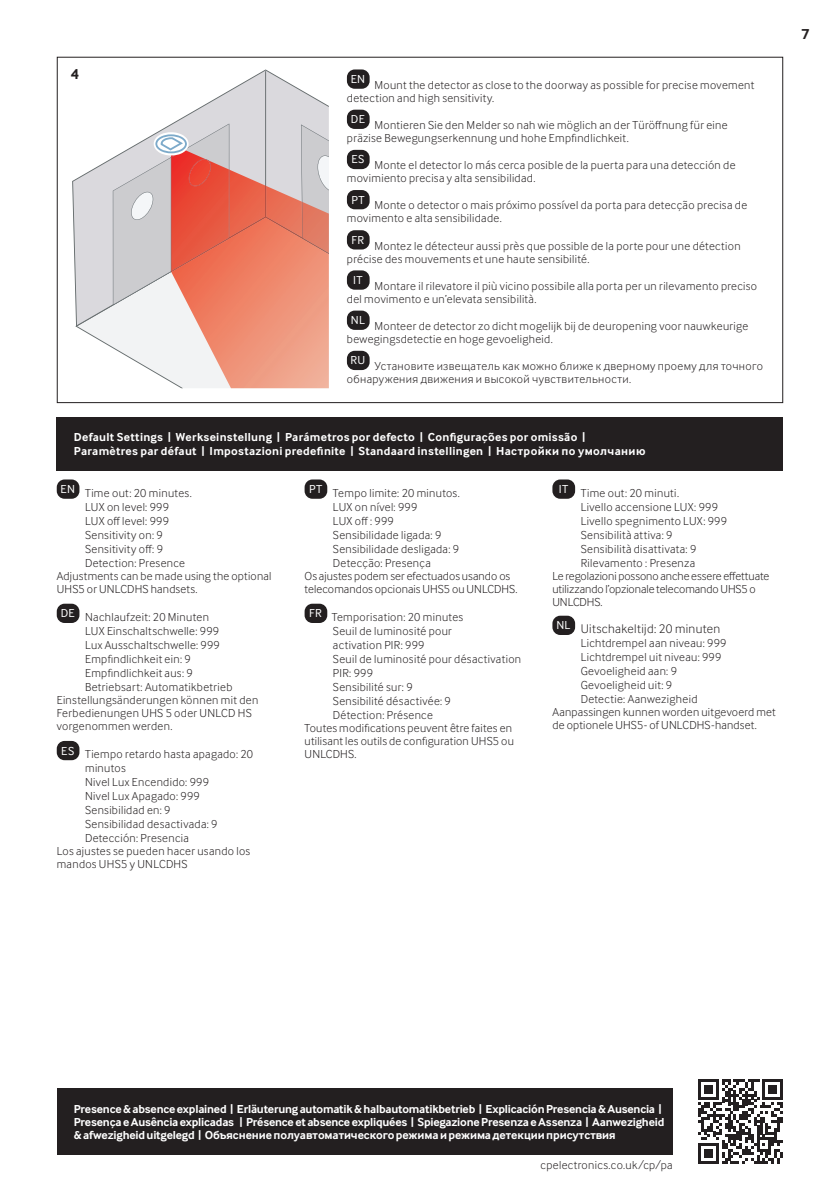
<style>
.page{position:relative;width:840px;height:1191px;background:#fff}
.page>*{position:absolute;margin:0;border:0;box-sizing:border-box;transform-origin:0 0}
.Body_Indent{font:700 15px "Inter Face";color:#231f20}
.Caption_Copy_N{font:300 13px "Inter Face";letter-spacing:.025em;color:#231f20}
.Caption_Copy_N-2{font:300 12px/13px "Inter Face";letter-spacing:.025em;color:#231f20}
.Caption_Bullet{font:300 12px/14px "Inter Face";letter-spacing:.03em;color:#231f20}
.Caption_Copy_N-3{font:700 12px/13px "Inter Face";letter-spacing:-.015em;color:#fff}
.Sub_Heading{font:700 12px/14.4px "Inter Face";letter-spacing:.025em;color:#fff}
.Caption_Copy_N-4{font:300 12px/13px "Inter Face";color:#231f20}
.Sub_Heading-2{font:12px "Inter Face";letter-spacing:.03em;color:#fff}
</style>
<div class="page">
<div style="left:57px;top:417px;width:725px;height:53px;background:#231f20"></div>
<div style="left:57px;top:479px;width:22px;height:20px;background:#231f20;border-radius:8px"></div>
<div style="left:57px;top:603px;width:22px;height:20px;background:#231f20;border-radius:8px"></div>
<div style="left:57px;top:741px;width:22px;height:19px;background:#231f20;border-radius:8px"></div>
<div style="left:304px;top:479px;width:23px;height:20px;background:#231f20;border-radius:8px"></div>
<div style="left:304px;top:603px;width:23px;height:20px;background:#231f20;border-radius:8px"></div>
<div style="left:552px;top:479px;width:22px;height:20px;background:#231f20;border-radius:8px"></div>
<div style="left:552px;top:615px;width:22px;height:20px;background:#231f20;border-radius:8px"></div>
<svg style="left:77px;top:327px;width:94px;height:55px;fill:#f2f3f4"></svg>
<svg style="left:72px;top:69px;width:256px;height:258px"></svg>
<svg style="left:301px;top:125px;width:27px;height:60px;background:#d1d1d4"></svg>
<img style="left:171px;top:272px;width:157px;height:116px">
<img style="left:229px;top:144px;width:73px;height:41px">
<img style="left:229px;top:185px;width:99px;height:87px">
<img style="left:302px;top:202px;width:26px;height:52px">
<svg style="left:113px;top:124px;width:116px;height:181px;background:#dda49d"></svg>
<div style="left:347px;top:69px;width:22px;height:20px;background:#231f20;border-radius:8px"></div>
<div style="left:347px;top:110px;width:22px;height:19px;background:#231f20;border-radius:8px"></div>
<div style="left:347px;top:150px;width:22px;height:19px;background:#231f20;border-radius:8px"></div>
<div style="left:347px;top:190px;width:22px;height:19px;background:#231f20;border-radius:8px"></div>
<div style="left:347px;top:230px;width:22px;height:19px;background:#231f20;border-radius:8px"></div>
<div style="left:347px;top:270px;width:22px;height:20px;background:#231f20;border-radius:8px"></div>
<div style="left:347px;top:310px;width:22px;height:20px;background:#231f20;border-radius:8px"></div>
<div style="left:347px;top:351px;width:22px;height:19px;background:#231f20;border-radius:8px"></div>
<div style="left:57px;top:1088px;width:615px;height:66px;background:#231f20"></div>
<svg style="left:698px;top:1079px;width:84px;height:84px"></svg>
<p class="Body_Indent" style="left:71px;top:66px;width:10px">4</p>
<p class="Sub_Heading-2" style="left:350px;top:72px;width:16px">EN</p>
<p class="Caption_Copy_N-2" style="left:347px;top:78px;width:409px;text-indent:27px">Mount the detector as close to the doorway as possible for precise movement detection and high sensitivity.</p>
<p class="Sub_Heading-2" style="left:351px;top:112px;width:15px">DE</p>
<p class="Caption_Copy_N-2" style="left:347px;top:118px;width:382px;text-indent:27px">Montieren Sie den Melder so nah wie möglich an der Türöffnung für eine präzise Bewegungserkennung und hohe Empfindlichkeit.</p>
<p class="Sub_Heading-2" style="left:351px;top:153px;width:14px">ES</p>
<p class="Caption_Copy_N-2" style="left:347px;top:159px;width:390px;text-indent:27px">Monte el detector lo más cerca posible de la puerta para una detección de movimiento precisa y alta sensibilidad.</p>
<p class="Sub_Heading-2" style="left:351px;top:193px;width:15px">PT</p>
<p class="Caption_Copy_N-2" style="left:347px;top:199px;width:401px;text-indent:27px">Monte o detector o mais próximo possível da porta para detecção precisa de movimento e alta sensibilidade.</p>
<p class="Sub_Heading-2" style="left:351px;top:233px;width:14px">FR</p>
<p class="Caption_Copy_N-2" style="left:347px;top:239px;width:395px;text-indent:27px">Montez le détecteur aussi près que possible de la porte pour une détection précise des mouvements et une haute sensibilité.</p>
<p class="Sub_Heading-2" style="left:353px;top:273px;width:11px">IT</p>
<p class="Caption_Copy_N-2" style="left:347px;top:279px;width:411px;text-indent:27px">Montare il rilevatore il più vicino possibile alla porta per un rilevamento preciso del movimento e un’elevata sensibilità.</p>
<p class="Sub_Heading-2" style="left:350px;top:313px;width:16px">NL</p>
<p class="Caption_Copy_N-2" style="left:347px;top:319px;width:402px;text-indent:27px">Monteer de detector zo dicht mogelijk bij de deuropening voor nauwkeurige bewegingsdetectie en hoge gevoeligheid.</p>
<p class="Sub_Heading-2" style="left:350px;top:354px;width:16px">RU</p>
<p class="Caption_Copy_N-2" style="left:347px;top:359px;width:417px;text-indent:27px">Установите извещатель как можно ближе к дверному проему для точного обнаружения движения и высокой чувствительности.</p>
<p class="Sub_Heading" style="left:74px;top:429px;width:573px">Default Settings | Werkseinstellung | Parámetros por defecto | Configurações por omissão |<br>Paramètres par défaut | Impostazioni predefinite | Standaard instellingen | Настройки по умолчанию</p>
<p class="Sub_Heading-2" style="left:61px;top:482px;width:16px">EN</p>
<p class="Caption_Bullet" style="left:85px;top:486px;width:108px">Time out: 20 minutes.<br>LUX on level: 999<br>LUX off level: 999<br>Sensitivity on: 9<br>Sensitivity off: 9</p>
<p class="Caption_Bullet" style="left:85px;top:556px;width:101px">Detection: Presence</p>
<p class="Caption_Copy_N-2" style="left:57px;top:569px;width:216px">Adjustments can be made using the optional<br>UHS5 or UNLCDHS handsets.</p>
<p class="Sub_Heading-2" style="left:61px;top:606px;width:15px">DE</p>
<p class="Caption_Bullet" style="left:85px;top:610px;width:125px">Nachlaufzeit: 20 Minuten</p>
<p class="Caption_Bullet" style="left:85px;top:624px;width:135px">LUX Einschaltschwelle: 999</p>
<p class="Caption_Bullet" style="left:85px;top:638px;width:136px">Lux Ausschaltschwelle: 999</p>
<p class="Caption_Bullet" style="left:85px;top:652px;width:109px">Empfindlichkeit ein: 9<br>Empfindlichkeit aus: 9</p>
<p class="Caption_Bullet" style="left:85px;top:680px;width:149px">Betriebsart: Automatikbetrieb</p>
<p class="Caption_Copy_N-2" style="left:57px;top:693px;width:203px">Einstellungsänderungen können mit den<br>Ferbedienungen UHS 5 oder UNLCD HS vorgenommen werden.</p>
<p class="Sub_Heading-2" style="left:61px;top:744px;width:14px">ES</p>
<p class="Caption_Bullet" style="left:85px;top:747px;width:169px">Tiempo retardo hasta apagado: 20 minutos</p>
<p class="Caption_Bullet" style="left:85px;top:775px;width:125px">Nivel Lux Encendido: 999</p>
<p class="Caption_Bullet" style="left:85px;top:789px;width:116px">Nivel Lux Apagado: 999<br>Sensibilidad en: 9</p>
<p class="Caption_Bullet" style="left:85px;top:817px;width:134px">Sensibilidad desactivada: 9</p>
<p class="Caption_Bullet" style="left:85px;top:831px;width:105px">Detección: Presencia</p>
<p class="Caption_Copy_N-2" style="left:57px;top:844px;width:195px">Los ajustes se pueden hacer usando los mandos UHS5 y UNLCDHS</p>
<p class="Sub_Heading-2" style="left:309px;top:482px;width:15px">PT</p>
<p class="Caption_Bullet" style="left:333px;top:486px;width:128px">Tempo limite: 20 minutos.</p>
<p class="Caption_Bullet" style="left:333px;top:500px;width:86px">LUX on nível: 999</p>
<p class="Caption_Bullet" style="left:333px;top:514px;width:62px">LUX off : 999</p>
<p class="Caption_Bullet" style="left:333px;top:528px;width:127px">Sensibilidade ligada: 9<br>Sensibilidade desligada: 9</p>
<p class="Caption_Bullet" style="left:333px;top:556px;width:99px">Detecção: Presença</p>
<p class="Caption_Copy_N-2" style="left:304px;top:569px;width:214px">Os ajustes podem ser efectuados usando os telecomandos opcionais UHS5 ou UNLCDHS.</p>
<p class="Sub_Heading-2" style="left:309px;top:606px;width:14px">FR</p>
<p class="Caption_Bullet" style="left:331px;top:610px;width:133px">Temporisation: 20 minutes</p>
<p class="Caption_Bullet" style="left:333px;top:624px;width:120px">Seuil de luminosité pour activation PIR: 999</p>
<p class="Caption_Bullet" style="left:333px;top:652px;width:189px">Seuil de luminosité pour désactivation<br>PIR: 999</p>
<p class="Caption_Bullet" style="left:333px;top:680px;width:119px">Sensibilité sur: 9<br>Sensibilité désactivée: 9</p>
<p class="Caption_Bullet" style="left:333px;top:708px;width:101px">Détection: Présence</p>
<p class="Caption_Copy_N-2" style="left:304px;top:721px;width:211px">Toutes modifications peuvent être faites en utilisant les outils de configuration UHS5 ou<br>UNLCDHS.</p>
<p class="Sub_Heading-2" style="left:558px;top:482px;width:11px">IT</p>
<p class="Caption_Bullet" style="left:580px;top:486px;width:100px">Time out: 20 minuti.</p>
<p class="Caption_Bullet" style="left:580px;top:500px;width:138px">Livello accensione LUX: 999</p>
<p class="Caption_Bullet" style="left:580px;top:514px;width:148px">Livello spegnimento LUX: 999</p>
<p class="Caption_Bullet" style="left:580px;top:528px;width:117px">Sensibilità attiva: 9<br>Sensibilità disattivata: 9</p>
<p class="Caption_Bullet" style="left:580px;top:556px;width:116px">Rilevamento : Presenza</p>
<p class="Caption_Copy_N-4" style="left:552px;top:569px;width:218px">Le regolazioni possono anche essere effettuate utilizzando l’opzionale telecomando UHS5 o<br>UNLCDHS.</p>
<p class="Sub_Heading-2" style="left:556px;top:618px;width:16px">NL</p>
<p class="Caption_Copy_N" style="left:580px;top:621px;width:141px">Uitschakeltijd: 20 minuten</p>
<p class="Caption_Bullet" style="left:580px;top:636px;width:147px">Lichtdrempel aan niveau: 999</p>
<p class="Caption_Bullet" style="left:580px;top:650px;width:142px">Lichtdrempel uit niveau: 999</p>
<p class="Caption_Bullet" style="left:580px;top:664px;width:98px">Gevoeligheid aan: 9<br>Gevoeligheid uit: 9</p>
<p class="Caption_Bullet" style="left:580px;top:692px;width:118px">Detectie: Aanwezigheid</p>
<p class="Caption_Copy_N-2" style="left:552px;top:705px;width:225px">Aanpassingen kunnen worden uitgevoerd met de optionele UHS5- of UNLCDHS-handset.</p>
<p class="Body_Indent" style="left:801px;top:25px;width:10px">7</p>
<p class="Caption_Copy_N-3" style="left:74px;top:1102px;width:591px">Presence &amp; absence explained | Erläuterung automatik &amp; halbautomatikbetrieb | Explicación Presencia &amp; Ausencia |<br>Presença e Ausência explicadas | Présence et absence expliquées | Spiegazione Presenza e Assenza | Aanwezigheid &amp; afwezigheid uitgelegd | Объяснение полуавтоматического режима и режима детекции присутствия</p>
<p class="Caption_Bullet" style="left:540px;top:1157px;width:133px">cpelectronics.co.uk/cp/pa</p>
</div>
